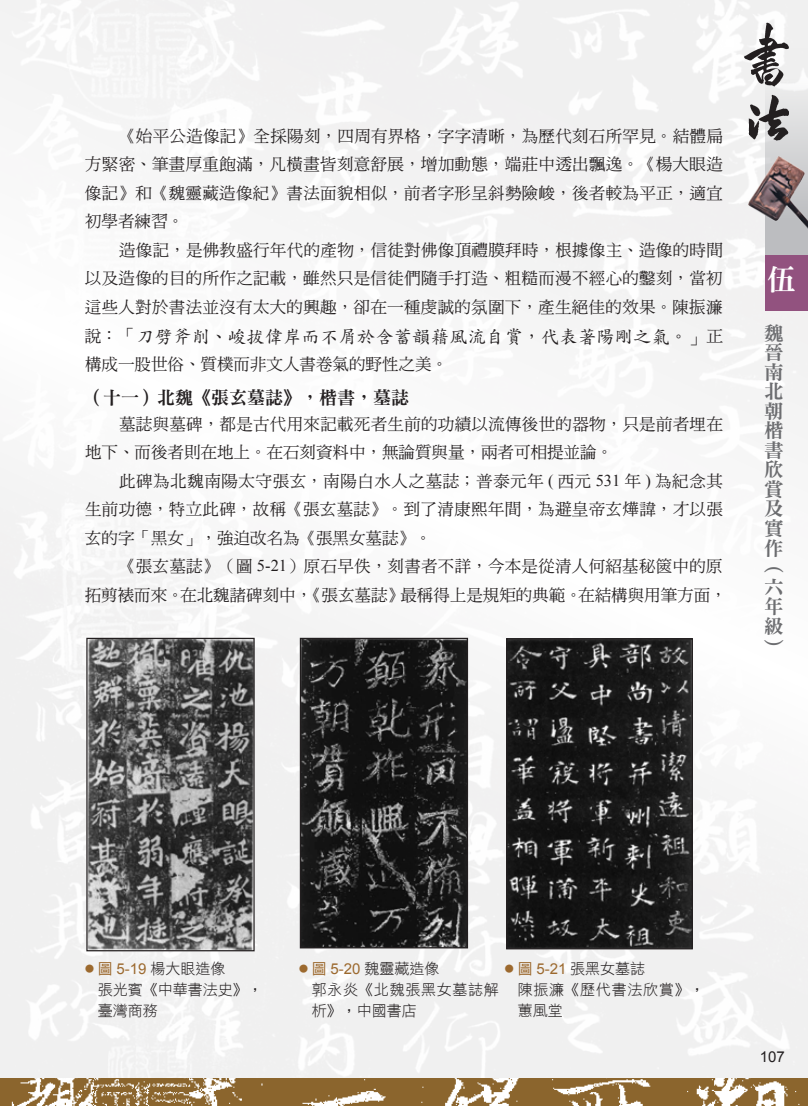
<style>
.page{position:relative;width:808px;height:1106px;background:#fff}
.page>*{position:absolute;margin:0;border:0;box-sizing:border-box;transform-origin:0 0}
.t1{font:29.25px "DFN Ming XB HK BF";color:#fff}
.t2{font:19.5px/19.5px "DFN Ming XB HK BF";color:#6c6d70;text-align:justify}
.t3{font:18px "DF Kai Shu Md HK BF";letter-spacing:.025em;color:#231f20}
.t4{font:18px "DF Ming Std W9";color:#231f20}
.t5{font:16.5px/28.5px "DF Ming Md HK BF";letter-spacing:.02em;color:#231f20;text-align:justify}
.t6{font:16.5px/28.5px "DF Ming Md HK BF";color:#231f20;text-align:right}
.t7{font:15px/21px "DF Hei Lt HK BF";letter-spacing:.045em;color:#231f20}
.t8{font:15px/21px "DF Hei Lt HK BF";color:#231f20}
.t9{font:15px/21px "DF Hei Lt HK BF";letter-spacing:.05em;color:#231f20}
.t10{font:15px "Arial";color:#231f20}
.s1{font-family:"DF Ming Md HK BF";font-size:16.5px}
.s2{font-family:"Times New Roman"}
.s3{font-family:"Inn Ming";font-weight:500;font-size:9px;color:#9c692e}
.s4{font-family:"DF Hei Std W5";color:#9c692e}
.s5{font-family:"Arial";color:#9c692e}
</style>
<div class="page">
<img style="left:0;top:1078px;width:808px;height:28px">
<svg style="left:765px;top:49px;width:43px;height:107px"></svg>
<img style="left:739px;top:12px;width:55px;height:76px">
<img style="left:740px;top:94px;width:49px;height:59px">
<img style="left:748px;top:156px;width:60px;height:100px">
<div style="left:765px;top:255px;width:43px;height:56px;background:#92527f"></div>
<img style="left:88px;top:640px;width:165px;height:309px">
<div style="left:86px;top:638px;width:169px;height:313px;border:1px solid #231f20"></div>
<img style="left:302px;top:640px;width:164px;height:306px">
<div style="left:300px;top:638px;width:168px;height:310px;border:1px solid #231f20"></div>
<img style="left:508px;top:640px;width:183px;height:307px">
<div style="left:506px;top:638px;width:187px;height:311px;border:1px solid #231f20"></div>
<p class="t5" style="left:85px;top:122px;width:639px;text-indent:34px">《始平公造像記》全採陽刻，四周有界格，字字清晰，為歷代刻石所罕見。結體扁方緊密、筆畫厚重飽滿，凡橫畫皆刻意舒展，增加動態，端莊中透出飄逸。《楊大眼造像記》和《魏靈藏造像紀》書法面貌相似，前者字形呈斜勢險峻，後者較為平正，適宜初學者練習。</p>
<p class="t5" style="left:85px;top:236px;width:639px;text-indent:34px">造像記，是佛教盛行年代的產物，信徒對佛像頂禮膜拜時，根據像主、造像的時間以及造像的目的所作之記載，雖然只是信徒們隨手打造、粗糙而漫不經心的鑿刻，當初這些人對於書法並沒有太大的興趣，卻在一種虔誠的氛圍下，產生絕佳的效果。陳振濂</p>
<p class="t3" style="left:85px;top:327px;width:640px"><span class="s1">說：</span>「刀劈斧削、峻拔偉岸而不屑於含蓄韻藉風流自賞，代表著陽剛之氣。」<span class="s1">正</span></p>
<p class="t6" style="left:85px;top:350px;width:364px">構成一股世俗、質樸而非文人書卷氣的野性之美。</p>
<p class="t4" style="left:85px;top:388px;width:325px">（十一）北魏《張玄墓誌》，楷書，墓誌</p>
<p class="t5" style="left:85px;top:409px;width:639px;text-indent:34px">墓誌與墓碑，都是古代用來記載死者生前的功績以流傳後世的器物，只是前者埋在地下、而後者則在地上。在石刻資料中，無論質與量，兩者可相提並論。</p>
<p class="t5" style="left:85px;top:466px;width:639px;text-indent:34px">此碑為北魏南陽太守張玄，南陽白水人之墓誌；普泰元年 <span class="s2">(</span> 西元 <span class="s2">531</span> 年 <span class="s2">)</span> 為紀念其生前功德，特立此碑，故稱《張玄墓誌》。到了清康熙年間，為避皇帝玄燁諱，才以張玄的字「黑女」，強迫改名為《張黑女墓誌》。</p>
<p class="t6" style="left:85px;top:552px;width:643px">《張玄墓誌》（圖 <span class="s2">5-21</span>）原石早佚，刻書者不詳，今本是從清人何紹基秘篋中的原<br>拓剪裱而來。在北魏諸碑刻中，《張玄墓誌》最稱得上是規矩的典範。在結構與用筆方面，</p>
<h1 class="t1" style="left:767px;top:265px;width:31px">伍</h1>
<p class="t2" style="left:764px;top:323px;width:21px">魏晉南北朝楷書欣賞及實作︵六年級︶</p>
<p class="t8" style="left:98px;top:958px;width:166px;text-indent:-13px"><span class="s3">●</span> <span class="s4">圖</span> <span class="s5">5-19</span> 楊大眼造像<br>張光賓《中華書法史》，臺灣商務</p>
<p class="t7" style="left:312px;top:958px;width:189px;text-indent:-13px"><span class="s3">●</span> <span class="s4">圖</span> <span class="s5">5-20</span> 魏靈藏造像<br>郭永炎《北魏張黑女墓誌解析》，中國書店</p>
<p class="t9" style="left:518px;top:958px;width:189px;text-indent:-13px"><span class="s3">●</span> <span class="s4">圖</span> <span class="s5">5-21</span> 張黑女墓誌<br>陳振濂《歷代書法欣賞》，蕙風堂</p>
<p class="t10" style="left:760px;top:1047px;width:27px">107</p>
</div>
